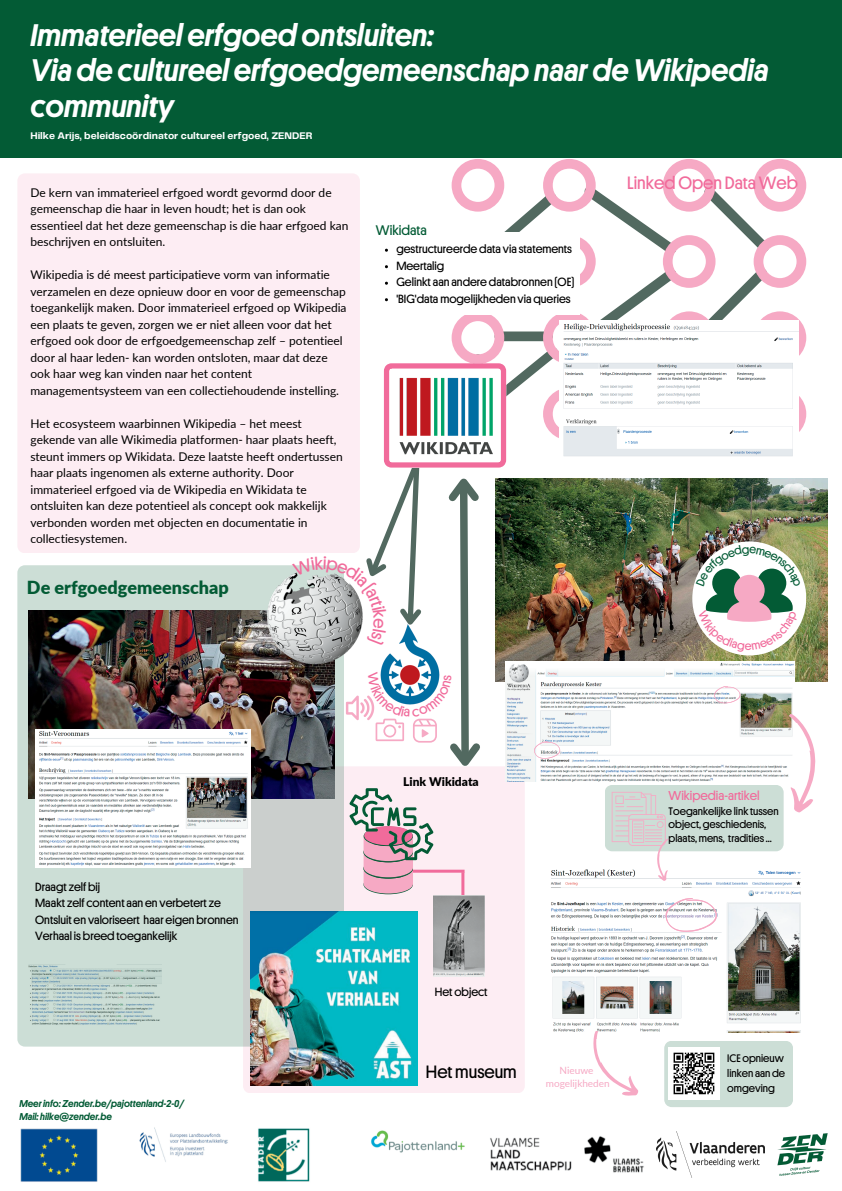
<style>
.page{position:relative;width:842px;height:1191px;background:#fff}
.page>*{position:absolute;margin:0;border:0;box-sizing:border-box;transform-origin:0 0}
.t1{font:italic 500 31.5px/35.2px "Platform";color:#fff}
.t2{font:900 18px "Lato";color:#035b35}
.t3{font:18px "Platform";color:#f16b9b}
.t4{font:18px "Platform";color:#000}
.t5{font:14px "Platform";color:#035b35}
.t6{font:13px "Platform";color:#f16b9b}
.t7{font:12px/16.5px "Lato";color:#000}
.t8{font:12px "Platform";color:#000}
.t9{font:900 12px "Lato";color:#000}
.t10{font:11px/15px "Platform";color:#000}
.t11{font:italic 500 10px "Platform";color:#035b35}
.t12{font:700 10px "Telegraf";color:#fff}
.t13{font:10px "Lato";color:#f6a9c4}
</style>
<div class="page">
<div style="left:243px;top:931px;width:282px;height:162px;background:#fdedf3"></div>
<svg style="left:17px;top:565px;width:275px;height:481px;background:#c9dad3"></svg>
<img style="left:28px;top:610px;width:264px;height:188px">
<img style="left:551px;top:931px;width:250px;height:101px">
<img style="left:20px;top:1127px;width:624px;height:55px">
<img style="left:777px;top:1133px;width:51px;height:43px">
<img style="left:657px;top:1131px;width:108px;height:46px">
<img style="left:816px;top:478px;width:11px;height:203px">
<img style="left:35px;top:729px;width:215px;height:138px">
<img style="left:250px;top:911px;width:167px;height:174px">
<div style="left:664px;top:1041px;width:129px;height:65px;background:#ccded6"></div>
<img style="left:668px;top:1047px;width:52px;height:52px">
<div style="left:0;top:0;width:842px;height:157px;background:#035b35"></div>
<div style="left:17px;top:173px;width:275px;height:380px;background:#fdedf3"></div>
<svg style="left:580px;top:1029px;width:63px;height:67px"></svg>
<img style="left:267px;top:571px;width:25px;height:97px">
<img style="left:433px;top:931px;width:52px;height:45px">
<img style="left:292px;top:159px;width:524px;height:772px">
<p class="t1" style="left:30px;top:18px;width:405px">Immaterieel erfgoedontsluiten:</p>
<p class="t1" style="left:30px;top:53px;width:740px">Viade cultureel erfgoedgemeenschapnaardeWikipedia community</p>
<p class="t12" style="left:30px;top:131px;width:284px">Hilke Arijs, beleidscoördinator cultureel erfgoed, ZENDER</p>
<p class="t7" style="left:30px;top:184px;width:320px">De kern van immaterieel erfgoed wordt gevormd door de gemeenschap die haar in leven houdt; het is dan ook essentieel dat het deze gemeenschap is die haar erfgoed kan beschrijven en ontsluiten.</p>
<p class="t7" style="left:30px;top:266px;width:318px">Wikipedia is dé meest participatieve vorm van informatie verzamelen en deze opnieuw door en voor de gemeenschap toegankelijk maken. Door immaterieel erfgoed op Wikipedia een plaats te geven, zorgen we er niet alleen voor dat het erfgoed ook door de erfgoedgemeenschap zelf – potentieel door al haar leden- kan worden ontsloten, maar dat deze ook haar weg kan vinden naar het content managementsysteem van een collectiehoudende instelling.</p>
<p class="t7" style="left:30px;top:414px;width:314px">Het ecosysteem waarbinnen Wikipedia – het meest gekende van alle Wikimedia platformen- haar plaats heeft, steunt immers op Wikidata. Deze laatste heeft ondertussen haar plaats ingenomen als externe authority. Door immaterieel erfgoed via de Wikipedia en Wikidata te ontsluiten kan deze potentieel als concept ook makkelijk verbonden worden met objecten en documentatie in collectiesystemen.</p>
<p class="t2" style="left:27px;top:576px;width:203px">De erfgoedgemeenschap</p>
<p class="t5" style="left:376px;top:224px;width:53px">Wikidata</p>
<p class="t8" style="left:396px;top:243px;width:177px">gestructureerdedata via statements</p>
<p class="t8" style="left:396px;top:260px;width:50px">Meertalig</p>
<p class="t8" style="left:396px;top:276px;width:180px">Gelinkt aan anderedatabronnen (OE)</p>
<p class="t8" style="left:396px;top:293px;width:176px">'BIG'data mogelijkheden viaqueries</p>
<p class="t3" style="left:627px;top:174px;width:172px">Linked Open DataWeb</p>
<p class="t8" style="left:35px;top:880px;width:67px">Draagt zelfbij</p>
<p class="t8" style="left:35px;top:897px;width:187px">Maakt zelf content aan en verbetert ze</p>
<p class="t8" style="left:35px;top:913px;width:205px">Ontsluit en valoriseert haar eigenbronnen</p>
<p class="t8" style="left:35px;top:930px;width:144px">Verhaal isbreedtoegankelijk</p>
<p class="t11" style="left:19px;top:1098px;width:166px">Meer info: Zender.be/pajottenland-2-0/</p>
<p class="t11" style="left:19px;top:1111px;width:94px">Mail: hilke@zender.be</p>
<p class="t9" style="left:403px;top:774px;width:77px">Link Wikidata</p>
<p class="t8" style="left:435px;top:986px;width:54px">Het object</p>
<p class="t4" style="left:426px;top:1063px;width:92px">Het museum</p>
<p class="t13" style="left:559px;top:1063px;width:36px">Nieuwe</p>
<p class="t13" style="left:546px;top:1077px;width:65px">mogelijkheden</p>
<p class="t6" style="left:669px;top:789px;width:92px">Wikipedia-artikel</p>
<p class="t10" style="left:669px;top:804px;width:111px;line-height:13.5px">Toegankelijke link tussen object,geschiedenis, plaats, mens, tradities...</p>
<p class="t10" style="left:727px;top:1050px;width:59px">ICE opnieuw linken aande omgeving</p>
</div>
